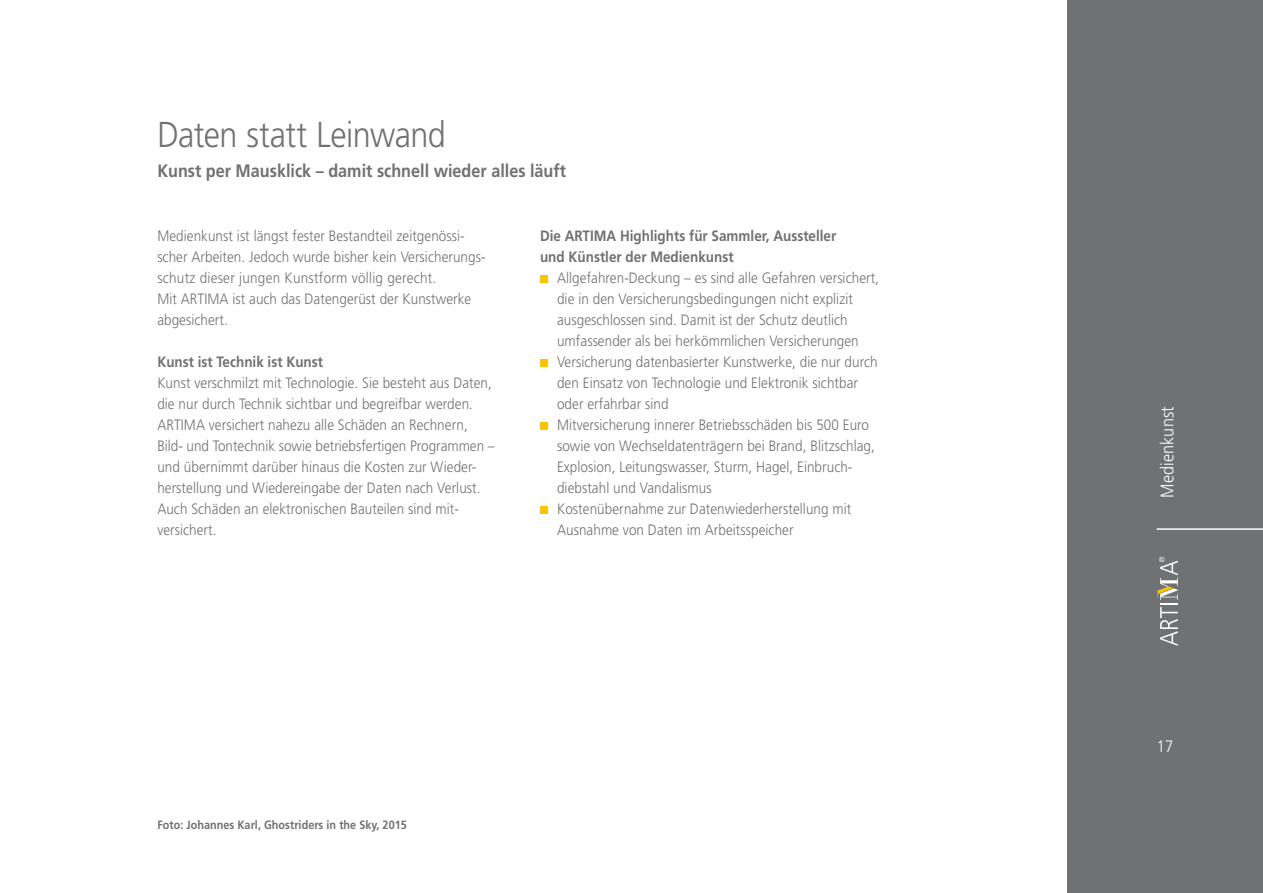
<style>
.page{position:relative;width:1263px;height:893px;background:#fff}
.page>*{position:absolute;margin:0;border:0;box-sizing:border-box;transform-origin:0 0}
.t1{font:300 36px "Frutiger";letter-spacing:-.015em;color:#707172;scale:.9 1}
.t2{font:700 18px "Frutiger";color:#707172;scale:.9 1}
.t3{font:300 18px "Frutiger";letter-spacing:.01em;color:#fff;scale:.9 1}
.t4{font:300 16.5px "Frutiger";color:#fff;scale:.9 1}
.t5{font:300 15px/21px "Frutiger";letter-spacing:.005em;color:#707172;scale:.9 1}
.t6{font:700 15px/21px "Frutiger";color:#707172;scale:.9 1}
.t7{font:700 12px "Frutiger";letter-spacing:.005em;color:#707172;scale:.9 1}
</style>
<div class="page">
<div style="left:1067px;top:0;width:196px;height:893px;background:#707172"></div>
<svg style="left:1157px;top:557px;width:21px;height:89px"></svg>
<hr style="left:1157px;top:528px;width:106px;height:2px;background:#fff">
<div style="left:540px;top:275px;width:8px;height:8px;background:#fcc400"></div>
<div style="left:540px;top:359px;width:8px;height:8px;background:#fcc400"></div>
<div style="left:540px;top:422px;width:8px;height:8px;background:#fcc400"></div>
<div style="left:540px;top:506px;width:8px;height:8px;background:#fcc400"></div>
<h1 class="t1" style="left:157px;top:114px;width:322px">Daten statt Leinwand</h1>
<p class="t2" style="left:157px;top:161px;width:456px">Kunst per Mausklick – damit schnell wieder alles läuft</p>
<p class="t5" style="left:157px;top:226px;width:366px">Medienkunst ist längst fester Bestandteil zeitgenössi&shy;scher Arbeiten. Jedoch wurde bisher kein Versicherungs&shy;schutz dieser jungen Kunstform völlig gerecht.<br>Mit ARTIMA ist auch das Datengerüst der Kunstwerke abgesichert.</p>
<p class="t6" style="left:157px;top:352px;width:186px">Kunst ist Technik ist Kunst</p>
<p class="t5" style="left:157px;top:373px;width:376px">Kunst verschmilzt mit Technologie. Sie besteht aus Daten, die nur durch Technik sichtbar und begreifbar werden.<br>ARTIMA versichert nahezu alle Schäden an Rechnern, Bild- und Tontechnik sowie betriebsfertigen Programmen – und übernimmt darüber hinaus die Kosten zur Wieder&shy;herstellung und Wiedereingabe der Daten nach Verlust.<br>Auch Schäden an elektronischen Bauteilen sind mit&shy;versichert.</p>
<p class="t6" style="left:540px;top:225px;width:331px">Die ARTIMA Highlights für Sammler, Aussteller und Künstler der Medienkunst</p>
<p class="t5" style="left:557px;top:268px;width:359px">Allgefahren-Deckung – es sind alle Gefahren versichert, die in den Versicherungsbedingungen nicht explizit ausgeschlossen sind. Damit ist der Schutz deutlich umfassender als bei herkömmlichen Versicherungen Versicherung datenbasierter Kunstwerke, die nur durch den Einsatz von Technologie und Elektronik sichtbar oder erfahrbar sind<br>Mitversicherung innerer Betriebsschäden bis 500 Euro sowie von Wechseldatenträgern bei Brand, Blitzschlag, Explosion, Leitungswasser, Sturm, Hagel, Einbruch&shy;diebstahl und Vandalismus<br>Kostenübernahme zur Datenwiederherstellung mit Ausnahme von Daten im Arbeitsspeicher</p>
<p class="t7" style="left:157px;top:818px;width:279px">Foto: Johannes Karl, Ghostriders in the Sky, 2015</p>
<p class="t3" style="left:1157px;top:498px;width:103px;rotate:-90deg">Medienkunst</p>
<p class="t4" style="left:1157px;top:736px;width:20px">17</p>
</div>
